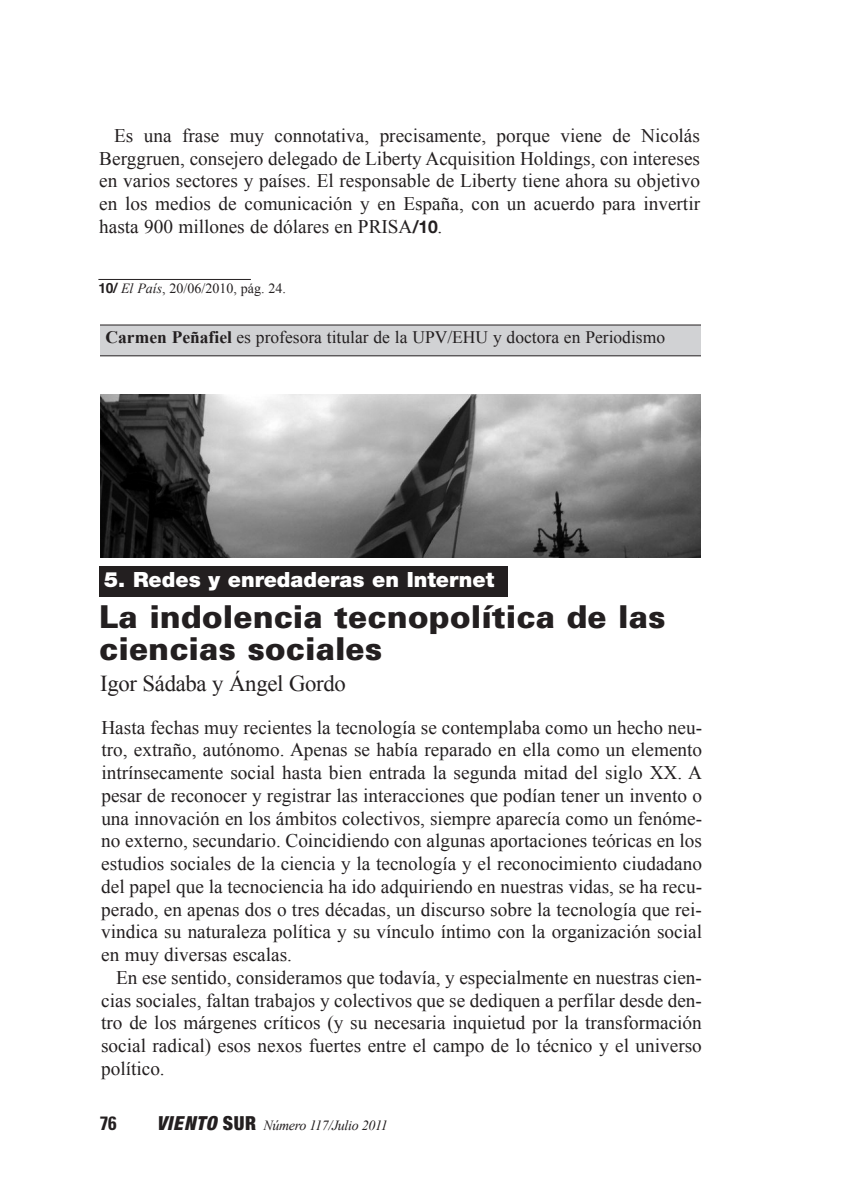
<style>
.page{position:relative;width:844px;height:1191px;background:#fff}
.page>*{position:absolute;margin:0;border:0;box-sizing:border-box;transform-origin:0 0}
.t1{font:900 31.5px/31.5px "Univers";color:#231f20}
.t2{font:22.75px "Times New Roman";letter-spacing:-.015em;color:#231f20}
.t3{font:900 21px "Helvetica Neue";color:#fff}
.t4{font:19.25px/22.8px "Times New Roman";color:#231f20;text-align:justify}
.t5{font:700 condensed 19.25px "Univers";color:#231f20}
.t6{font:17.5px "Times New Roman";color:#231f20}
.t7{font:italic 14px "Times New Roman";letter-spacing:-.025em;color:#231f20}
.t8{font:14px "Times New Roman";color:#231f20}
.s1{font-family:"Helvetica Neue";font-weight:700;font-size:17.5px}
.s2{font-family:"Helvetica";font-weight:700}
.s3{font-style:italic}
.s4{font-weight:700}
.s5{font-family:"Helvetica Neue";font-weight:900;font-stretch:condensed;font-size:19.25px}
.s6{font-family:"Helvetica Neue";font-weight:900;font-style:normal;font-stretch:condensed;font-size:19.25px}
</style>
<div class="page">
<hr style="left:98px;top:279px;width:153px;height:1px;background:#231f20">
<div style="left:97px;top:325px;width:611px;height:31px;background:#d1d2d4"></div>
<div style="left:56px;top:321px;width:43px;height:40px;background:#fff"></div>
<div style="left:701px;top:317px;width:45px;height:51px;background:#fff"></div>
<div style="left:99px;top:566px;width:408px;height:30px;background:#231f20"></div>
<img style="left:101px;top:394px;width:599px;height:164px">
<p class="t4" style="left:99px;top:124px;width:602px;text-indent:15px">Es una frase muy connotativa, precisamente, porque viene de Nicolás Berggruen, consejero delegado de Liberty Acquisition Holdings, con intereses en varios sectores y países. El responsable de Liberty tiene ahora su objetivo en los medios de comunicación y en España, con un acuerdo para invertir hasta 900 millones de dólares en PRISA<span class="s1">/10</span>.</p>
<p class="t8" style="left:98px;top:281px;width:189px"><span class="s2">10/</span> <span class="s3">El País</span>, 20/06/2010, pág. 24.</p>
<p class="t6" style="left:106px;top:327px;width:561px"><span class="s4">Carmen Peñafiel</span> es profesora titular de la UPV/EHU y doctora en Periodismo</p>
<p class="t3" style="left:104px;top:572px;width:391px">5. Redes y enredaderas en Internet</p>
<h1 class="t1" style="left:99px;top:604px;width:567px">La indolencia tecnopolítica de las ciencias sociales</h1>
<p class="t2" style="left:100px;top:671px;width:247px">Igor Sádaba y Ángel Gordo</p>
<p class="t4" style="left:101px;top:715px;width:602px">Hasta fechas muy recientes la tecnología se contemplaba como un hecho neu&shy;tro, extraño, autónomo. Apenas se había reparado en ella como un elemento intrínsecamente social hasta bien entrada la segunda mitad del siglo XX. A pesar de reconocer y registrar las interacciones que podían tener un invento o una innovación en los ámbitos colectivos, siempre aparecía como un fenóme&shy;no externo, secundario. Coincidiendo con algunas aportaciones teóricas en los estudios sociales de la ciencia y la tecnología y el reconocimiento ciudadano del papel que la tecnociencia ha ido adquiriendo en nuestras vidas, se ha recu&shy;perado, en apenas dos o tres décadas, un discurso sobre la tecnología que rei&shy;vindica su naturaleza política y su vínculo íntimo con la organización social en muy diversas escalas.</p>
<p class="t4" style="left:101px;top:966px;width:602px;text-indent:15px">En ese sentido, consideramos que todavía, y especialmente en nuestras cien&shy;cias sociales, faltan trabajos y colectivos que se dediquen a perfilar desde den&shy;tro de los márgenes críticos (y su necesaria inquietud por la transformación social radical) esos nexos fuertes entre el campo de lo técnico y el universo político.</p>
<p class="t5" style="left:100px;top:1115px;width:18px">76</p>
<p class="t7" style="left:156px;top:1117px;width:233px"><span class="s5">VIENTO</span> <span class="s6">SUR</span> Número 117/Julio 2011</p>
</div>
